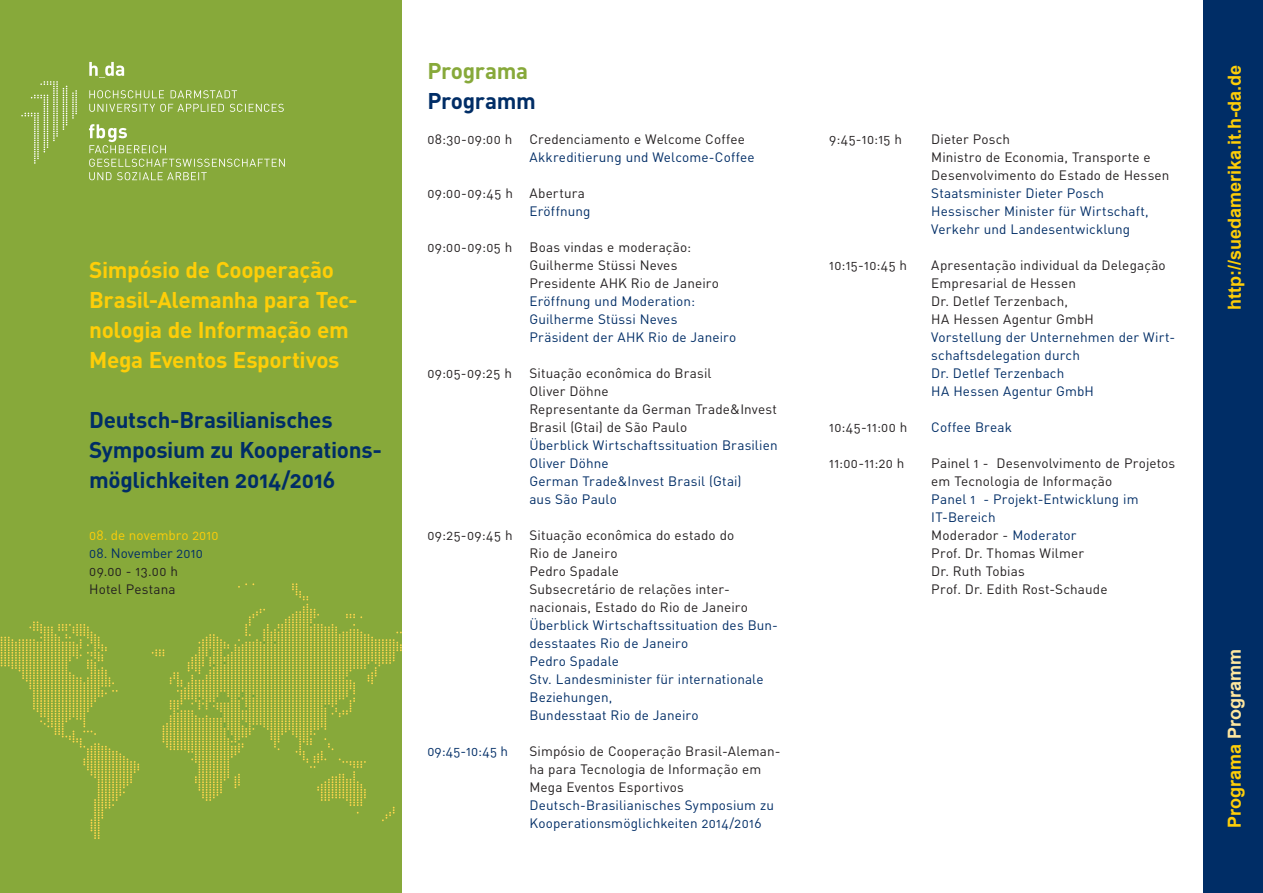
<style>
.page{position:relative;width:1263px;height:893px;background:#fff}
.page>*{position:absolute;margin:0;border:0;box-sizing:border-box;transform-origin:0 0}
.t1{font:700 22.5px/30px "DINOT";letter-spacing:-.015em;color:#fece08}
.t2{font:700 22.5px/30px "DINOT";letter-spacing:-.015em;color:#002d66}
.t3{font:700 22.5px "DINOT";letter-spacing:-.015em;color:#87a93a}
.t4{font:700 18px "Arial";color:#fece08}
.t5{font:13.5px/18px "DINOT";letter-spacing:.01em;color:#231f20}
.t6{font:13.5px/18px "DINOT";letter-spacing:.01em;color:#002d66}
.t7{font:13.5px "DINOT";letter-spacing:.03em;color:#231f20}
.t8{font:13.5px "DINOT";color:#fece08}
.s1{color:#002d66}
.s2{color:#ffe79f}
</style>
<div class="page">
<div style="left:0;top:0;width:402px;height:893px;background:#87a93a"></div>
<div style="left:1203px;top:0;width:60px;height:893px;background:#002d66"></div>
<svg style="left:21px;top:81px;width:56px;height:83px"></svg>
<svg style="left:89px;top:62px;width:35px;height:16px"></svg>
<svg style="left:89px;top:90px;width:148px;height:8px"></svg>
<svg style="left:89px;top:104px;width:195px;height:8px"></svg>
<svg style="left:89px;top:124px;width:77px;height:29px"></svg>
<svg style="left:89px;top:159px;width:196px;height:21px"></svg>
<svg style="left:0;top:583px;width:402px;height:256px"></svg>
<h1 class="t1" style="left:89px;top:254px;width:270px">Simpósio de Cooperação<br>Brasil-Alemanha para Tec&shy;nologia de Informação em<br>Mega Eventos Esportivos</h1>
<h1 class="t2" style="left:89px;top:404px;width:294px">Deutsch-Brasilianisches<br>Symposium zu Kooperations&shy;möglichkeiten 2014/2016</h1>
<p class="t8" style="left:89px;top:526px;width:131px">08. de novembro 2010</p>
<p class="t6" style="left:89px;top:544px;width:115px">08. November 2010</p>
<p class="t5" style="left:89px;top:562px;width:90px">09.00 - 13.00 h<br>Hotel Pestana</p>
<h1 class="t3" style="left:427px;top:56px;width:102px">Programa</h1>
<h1 class="t2" style="left:427px;top:85px;width:110px">Programm</h1>
<p class="t5" style="left:427px;top:130px;width:87px">08:30-09:00 h</p>
<p class="t5" style="left:529px;top:130px;width:217px">Credenciamento e Welcome Coffee</p>
<p class="t6" style="left:529px;top:148px;width:227px">Akkreditierung und Welcome-Coffee</p>
<p class="t7" style="left:427px;top:184px;width:159px">09:00-09:45 h Abertura</p>
<p class="t6" style="left:529px;top:202px;width:63px">Eröffnung</p>
<p class="t5" style="left:427px;top:238px;width:86px">09:00-09:05 h</p>
<p class="t5" style="left:529px;top:238px;width:191px">Boas vindas e moderação:<br>Guilherme Stüssi Neves<br>Presidente AHK Rio de Janeiro</p>
<p class="t6" style="left:529px;top:292px;width:208px">Eröffnung und Moderation:<br>Guilherme Stüssi Neves<br>Präsident der AHK Rio de Janeiro</p>
<p class="t5" style="left:427px;top:364px;width:86px">09:05-09:25 h</p>
<p class="t5" style="left:529px;top:364px;width:249px">Situação econômica do Brasil<br>Oliver Döhne<br>Representante da German Trade&amp;Invest<br>Brasil (Gtai) de São Paulo</p>
<p class="t6" style="left:529px;top:436px;width:250px">Überblick Wirtschaftssituation Brasilien<br>Oliver Döhne<br>German Trade&amp;Invest Brasil (Gtai)<br>aus São Paulo</p>
<p class="t5" style="left:529px;top:526px;width:220px;text-indent:-102px">09:25-09:45 h Situação econômica do estado do<br>Rio de Janeiro<br>Pedro Spadale<br>Subsecretário de relações inter&shy;nacionais, Estado do Rio de Janeiro</p>
<p class="t6" style="left:529px;top:616px;width:250px">Überblick Wirtschaftssituation des Bun&shy;desstaates Rio de Janeiro<br>Pedro Spadale<br>Stv. Landesminister für internationale<br>Beziehungen,<br>Bundesstaat Rio de Janeiro</p>
<p class="t6" style="left:427px;top:741px;width:82px">09:45-10:45 h</p>
<p class="t5" style="left:529px;top:741px;width:253px">Simpósio de Cooperação Brasil-Aleman&shy;ha para Tecnologia de Informação em<br>Mega Eventos Esportivos</p>
<p class="t6" style="left:529px;top:795px;width:246px">Deutsch-Brasilianisches Symposium zu<br>Kooperationsmöglichkeiten 2014/2016</p>
<p class="t5" style="left:829px;top:129px;width:74px">9:45-10:15 h</p>
<p class="t5" style="left:931px;top:129px;width:240px">Dieter Posch<br>Ministro de Economia, Transporte e<br>Desenvolvimento do Estado de Hessen</p>
<p class="t6" style="left:931px;top:183px;width:219px">Staatsminister Dieter Posch<br>Hessischer Minister für Wirtschaft,<br>Verkehr und Landesentwicklung</p>
<p class="t5" style="left:829px;top:255px;width:79px">10:15-10:45 h</p>
<p class="t5" style="left:931px;top:255px;width:236px">Apresentação individual da Delegação<br>Empresarial de Hessen<br>Dr. Detlef Terzenbach,<br>HA Hessen Agentur GmbH</p>
<p class="t6" style="left:931px;top:327px;width:245px">Vorstellung der Unternehmen der Wirt&shy;schaftsdelegation durch<br>Dr. Detlef Terzenbach<br>HA Hessen Agentur GmbH</p>
<p class="t5" style="left:829px;top:417px;width:80px">10:45-11:00 h</p>
<p class="t6" style="left:931px;top:417px;width:82px">Coffee Break</p>
<p class="t5" style="left:829px;top:453px;width:77px">11:00-11:20 h</p>
<p class="t5" style="left:931px;top:453px;width:245px">Painel 1 - Desenvolvimento de Projetos em Tecnologia de Informação</p>
<p class="t5" style="left:931px;top:489px;width:209px"><span class="s1">Panel 1 - Projekt-Entwicklung im<br>IT-Bereich<br></span>Moderador - <span class="s1">Moderator<br></span>Prof. Dr. Thomas Wilmer<br>Dr. Ruth Tobias<br>Prof. Dr. Edith Rost-Schaude</p>
<h2 class="t4" style="left:1223px;top:310px;width:247px;rotate:-90deg">http://suedamerika.it.h-da.de</h2>
<h2 class="t4" style="left:1223px;top:828px;width:181px;rotate:-90deg">Programa <span class="s2">Programm</span></h2>
</div>
